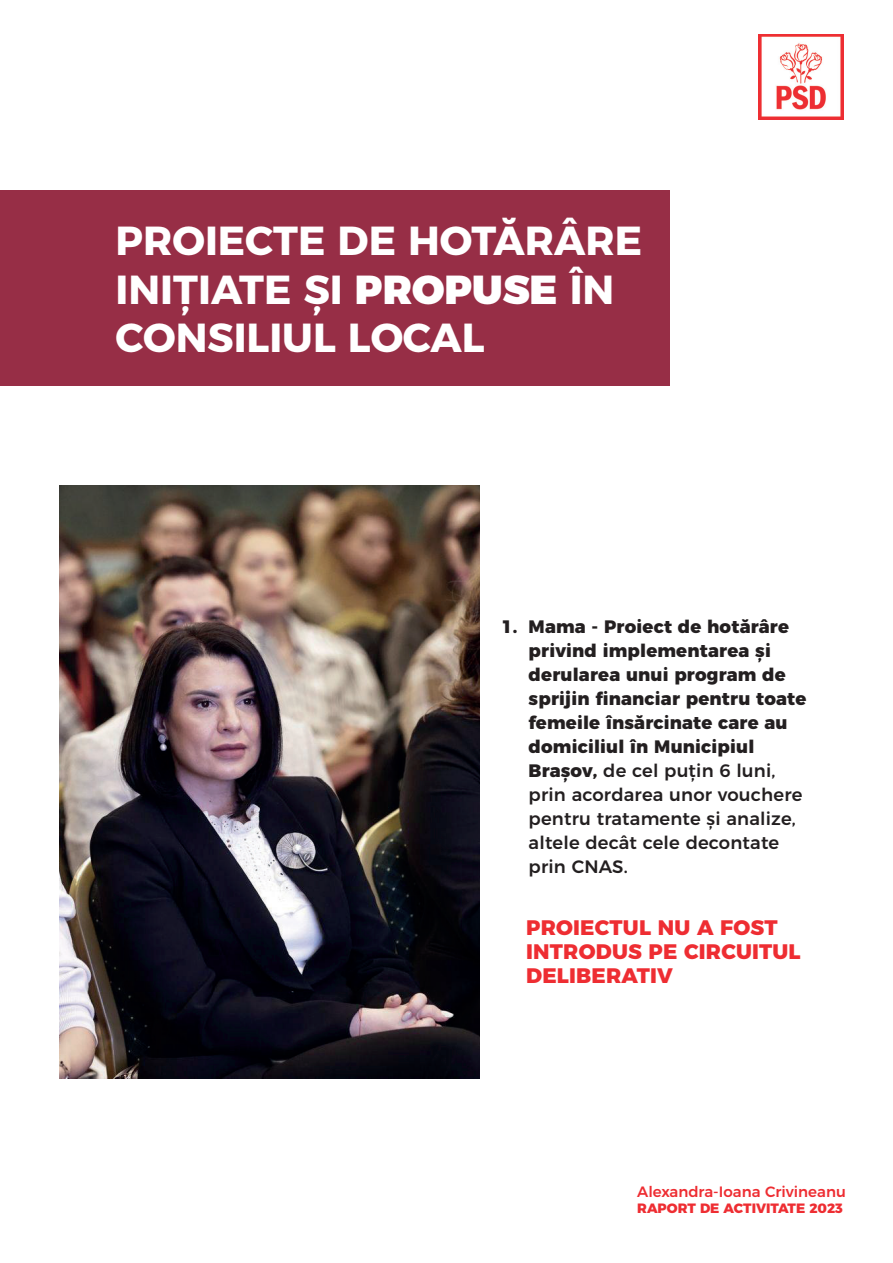
<style>
.page{position:relative;width:893px;height:1263px;background:#fff}
.page>*{position:absolute;margin:0;border:0;box-sizing:border-box;transform-origin:0 0}
.t1{font:700 40.5px/48.6px "Montserrat";color:#fff}
.t2{font:800 21px/24px "Montserrat";letter-spacing:.01em;color:#ee2d32}
.t3{font:800 18px/24px "Montserrat";letter-spacing:.01em;color:#231f20}
.t4{font:500 15px "Montserrat";color:#ee2d32}
.t5{font:800 13.5px "Montserrat";color:#ee2d32}
.s1{font-weight:900}
.s2{font-weight:500}
</style>
<div class="page">
<img style="left:59px;top:485px;width:421px;height:594px">
<div style="left:0;top:190px;width:669px;height:195px;background:#972e46"></div>
<img style="left:758px;top:34px;width:85px;height:85px">
<h1 class="t1" style="left:116px;top:213px;width:528px">PROIECTE DE HOTĂRÂRE<br>INIȚIATE ȘI <span class="s1">PROPUSE</span> ÎN<br>CONSILIUL LOCAL</h1>
<p class="t3" style="left:529px;top:613px;width:279px;text-indent:-27px">1. Mama - Proiect de hotărâre privind implementarea și derularea unui program de sprijin financiar pentru toate femeile însărcinate care au domiciliul în Municipiul<br>Brașov, <span class="s2">de cel puțin 6 luni, prin acordarea unor vouchere pentru tratamente și analize, altele decât cele decontate prin CNAS.</span></p>
<p class="t2" style="left:526px;top:914px;width:276px">PROIECTUL NU A FOST<br>INTRODUS PE CIRCUITUL<br>DELIBERATIV</p>
<p class="t4" style="left:637px;top:1180px;width:210px">Alexandra-Ioana Crivineanu</p>
<p class="t5" style="left:637px;top:1197px;width:207px">RAPORT DE ACTIVITATE 2023</p>
</div>
